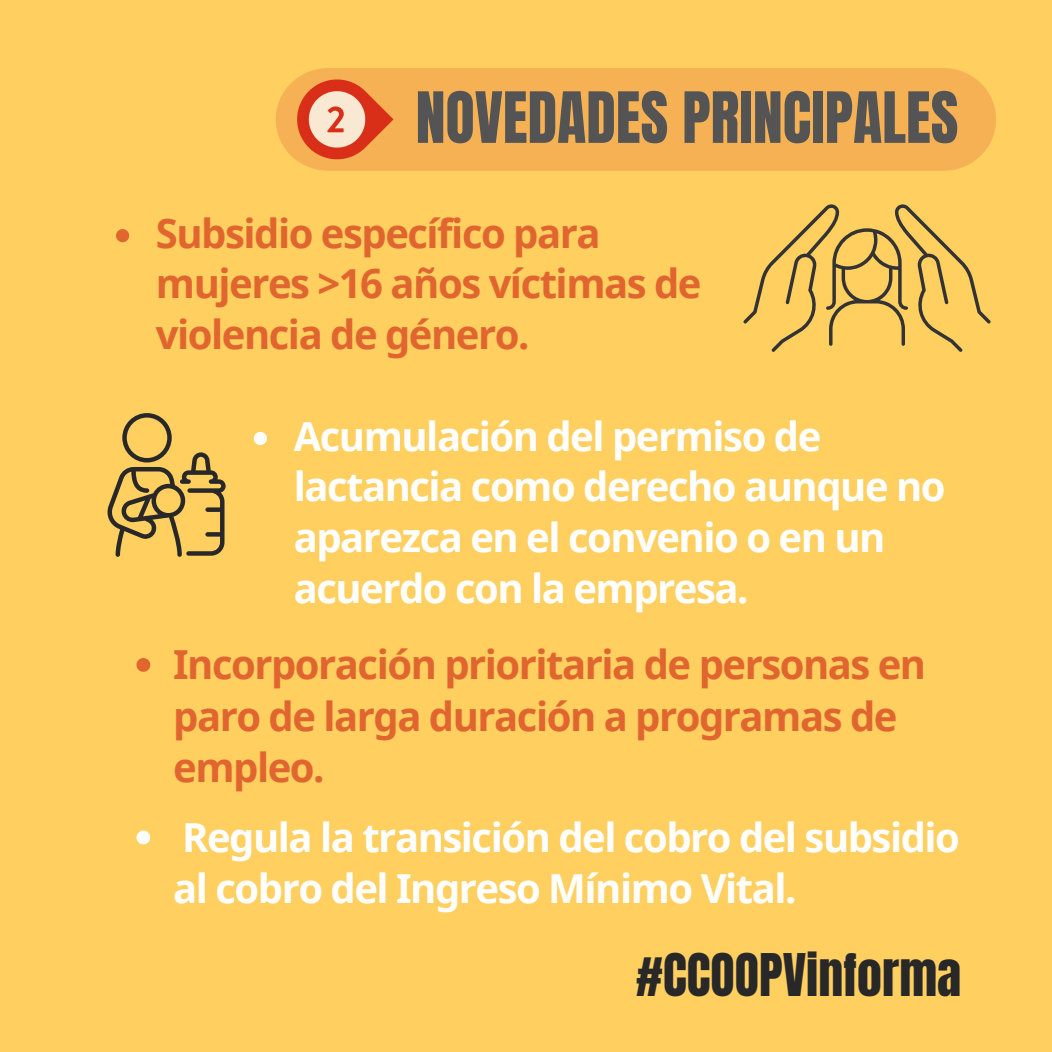
<style>
.page{position:relative;width:1052px;height:1052px;background:#ffcf60}
.page>*{position:absolute;margin:0;border:0;box-sizing:border-box;transform-origin:0 0}
.t1{font:60px "Anton";color:#545454}
.t2{font:50px "Anton";color:#292829}
.t3{font:700 40px/50.5px "Noto Sans";letter-spacing:-.035em;color:#fff}
.t4{font:700 40px/50.5px "Noto Sans";letter-spacing:-.035em;color:#e1652f}
</style>
<div class="page">
<svg style="left:116px;top:229px;width:13px;height:13px"></svg>
<div style="left:276px;top:68px;width:720px;height:103px;background:#f6b154"></div>
<svg style="left:281px;top:68px;width:112px;height:103px;background:#ef9b5e"></svg>
<svg style="left:136px;top:658px;width:14px;height:14px"></svg>
<svg style="left:136px;top:830px;width:14px;height:14px"></svg>
<svg style="left:254px;top:432px;width:13px;height:13px"></svg>
<svg style="left:107px;top:413px;width:118px;height:144px"></svg>
<svg style="left:743px;top:204px;width:248px;height:148px"></svg>
<p class="t1" style="left:416px;top:75px;width:544px">NOVEDADES PRINCIPALES</p>
<h1 class="t4" style="left:156px;top:207px;width:547px">Subsidio específico para mujeres &gt;16 años víctimas de violencia de género.</h1>
<p class="t3" style="left:294px;top:410px;width:653px">Acumulación del permiso de lactancia como derecho aunque no aparezca en el convenio o en un acuerdo con la empresa.</p>
<p class="t4" style="left:173px;top:638px;width:754px;line-height:51.2px">Incorporación prioritaria de personas en paro de larga duración a programas de empleo.</p>
<p class="t3" style="left:173px;top:811px;width:788px;line-height:51.2px">Regula la transición del cobro del subsidio al cobro del Ingreso Mínimo Vital.</p>
<p class="t2" style="left:636px;top:939px;width:327px">#CCOOPVinforma</p>
</div>
